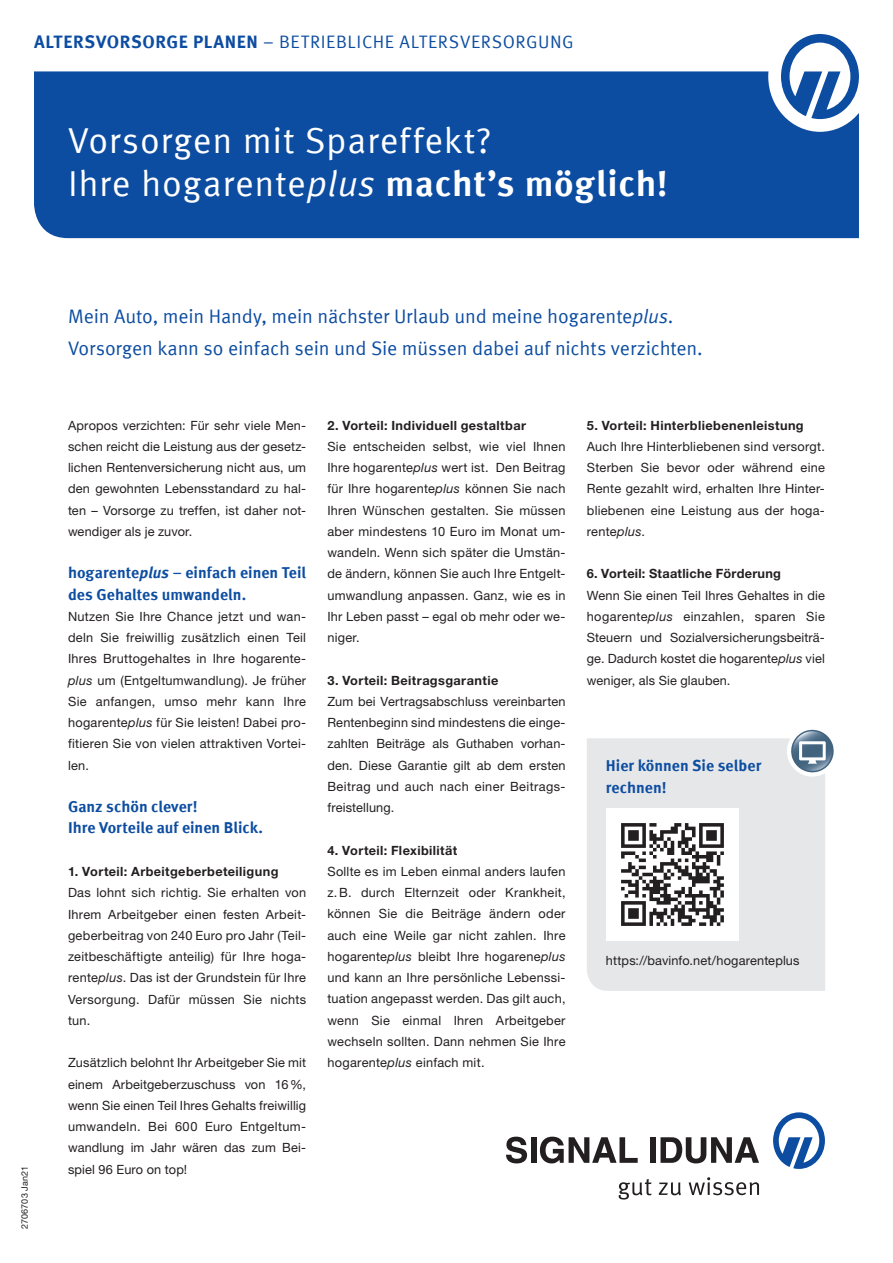
<style>
.page{position:relative;width:893px;height:1263px;background:#fff}
.page>*{position:absolute;margin:0;border:0;box-sizing:border-box;transform-origin:0 0}
.t1{font:700 36px "Meta Offc Pro";letter-spacing:.02em;color:#fff}
.t2{font:36px "Meta Offc Pro Norm";letter-spacing:.02em;color:#fff}
.t3{font:19.5px/32px "Meta Offc Pro Norm";letter-spacing:-.01em;color:#0d4da1}
.t4{font:18px "Meta Offc Pro Norm";letter-spacing:.03em;color:#0d4da1}
.t5{font:700 15.75px/21.3px "Meta Offc Pro";color:#0d4da1}
.t6{font:12.75px/21.3px "Helvetica Neue LTW1 G";letter-spacing:.02em;color:#231f20;text-align:justify}
.t7{font:700 12.75px "Helvetica Neue LTW1 G";letter-spacing:.03em;color:#231f20}
.t8{font:9px "Helvetica Neue LTW1 G";letter-spacing:.01em;color:#231f20}
.s1{font-family:"Meta Offc Pro";font-weight:700}
.s2{font-family:"Meta Offc Pro Norm";font-weight:400}
.s3{font-family:"Meta Offc Pro Norm Ita";font-weight:400}
.s4{font-family:"Meta Offc Pro Norm Ita"}
.s5{font-style:italic}
</style>
<div class="page">
<div style="left:34px;top:71px;width:825px;height:167px;background:#0d4da1"></div>
<svg style="left:506px;top:1137px;width:21px;height:26px"></svg>
<div style="left:531px;top:1137px;width:5px;height:26px;background:#231f20"></div>
<svg style="left:540px;top:1137px;width:98px;height:26px"></svg>
<div style="left:650px;top:1137px;width:5px;height:26px;background:#231f20"></div>
<svg style="left:660px;top:1137px;width:99px;height:26px"></svg>
<svg style="left:619px;top:1179px;width:33px;height:20px"></svg>
<svg style="left:659px;top:1182px;width:22px;height:13px"></svg>
<svg style="left:689px;top:1177px;width:70px;height:18px"></svg>
<svg style="left:773px;top:1112px;width:52px;height:57px"></svg>
<div style="left:768px;top:21px;width:104px;height:111px;background:#fff;border-radius:50%"></div>
<svg style="left:781px;top:34px;width:78px;height:85px"></svg>
<div style="left:850px;top:0;width:43px;height:43px;background:#fff"></div>
<div style="left:587px;top:738px;width:238px;height:253px;background:#e6e7e9"></div>
<div style="left:787px;top:725px;width:51px;height:52px;background:#fff;border-radius:50%"></div>
<svg style="left:788px;top:730px;width:46px;height:42px"></svg>
<img style="left:606px;top:808px;width:132px;height:133px">
<h3 class="t4" style="left:34px;top:28px;width:541px"><span class="s1">ALTERSVORSORGE PLANEN</span> – BETRIEBLICHE ALTERSVERSORGUNG</h3>
<h1 class="t2" style="left:68px;top:113px;width:425px">Vorsorgen mit Spareffekt?</h1>
<h1 class="t1" style="left:68px;top:155px;width:601px"><span class="s2">Ihre hogarente</span><span class="s3">plus</span> macht’s möglich!</h1>
<p class="t8" style="left:19px;top:1229px;width:65px;rotate:-90deg">2706703 Jan21</p>
<h2 class="t3" style="left:68px;top:299px;width:636px">Mein Auto, mein Handy, mein nächster Urlaub und meine hogarente<span class="s4">plus</span>.<br>Vorsorgen kann so einfach sein und Sie müssen dabei auf nichts verzichten.</h2>
<p class="t6" style="left:68px;top:414px;width:240px">Apropos verzichten: Für sehr viele Men&shy;schen reicht die Leistung aus der gesetz&shy;lichen Rentenversicherung nicht aus, um den gewohnten Lebensstandard zu hal&shy;ten – Vorsorge zu treffen, ist daher not&shy;wendiger als je zuvor.</p>
<p class="t5" style="left:68px;top:561px;width:240px">hogarente<span class="s5">plus</span> – einfach einen Teil des Gehaltes umwandeln.</p>
<p class="t6" style="left:68px;top:606px;width:240px">Nutzen Sie Ihre Chance jetzt und wan&shy;deln Sie freiwillig zusätzlich einen Teil Ihres Bruttogehaltes in Ihre hogarente&shy;<span class="s5">plus</span> um (Entgeltumwandlung). Je früher Sie anfangen, umso mehr kann Ihre hogarente<span class="s5">plus</span> für Sie leisten! Dabei pro&shy;fitieren Sie von vielen attraktiven Vortei&shy;len.</p>
<p class="t5" style="left:68px;top:795px;width:196px">Ganz schön clever!<br>Ihre Vorteile auf einen Blick.</p>
<p class="t7" style="left:68px;top:864px;width:212px">1. Vorteil: Arbeitgeberbeteiligung</p>
<p class="t6" style="left:68px;top:882px;width:240px">Das lohnt sich richtig. Sie erhalten von Ihrem Arbeitgeber einen festen Arbeit&shy;geberbeitrag von 240 Euro pro Jahr (Teil&shy;zeitbeschäftigte anteilig) für Ihre hoga&shy;rente<span class="s5">plus</span>. Das ist der Grundstein für Ihre Versorgung. Dafür müssen Sie nichts tun.</p>
<p class="t6" style="left:68px;top:1052px;width:240px">Zusätzlich belohnt Ihr Arbeitgeber Sie mit einem Arbeitgeberzuschuss von 16%, wenn Sie einen Teil Ihres Gehalts freiwillig umwandeln. Bei 600 Euro Entgeltum&shy;wandlung im Jahr wären das zum Bei&shy;spiel 96 Euro on top!</p>
<p class="t7" style="left:327px;top:417px;width:200px">2. Vorteil: Individuell gestaltbar</p>
<p class="t6" style="left:327px;top:435px;width:240px">Sie entscheiden selbst, wie viel Ihnen Ihre hogarente<span class="s5">plus</span> wert ist. Den Beitrag für Ihre hogarente<span class="s5">plus</span> können Sie nach Ihren Wünschen gestalten. Sie müssen aber mindestens 10 Euro im Monat um&shy;wandeln. Wenn sich später die Umstän&shy;de ändern, können Sie auch Ihre Entgelt&shy;umwandlung anpassen. Ganz, wie es in Ihr Leben passt – egal ob mehr oder we&shy;niger.</p>
<p class="t7" style="left:327px;top:672px;width:172px">3. Vorteil: Beitragsgarantie</p>
<p class="t6" style="left:327px;top:690px;width:240px">Zum bei Vertragsabschluss vereinbarten Rentenbeginn sind mindestens die einge&shy;zahlten Beiträge als Guthaben vorhan&shy;den. Diese Garantie gilt ab dem ersten Beitrag und auch nach einer Beitrags&shy;freistellung.</p>
<p class="t7" style="left:327px;top:842px;width:131px">4. Vorteil: Flexibilität</p>
<p class="t6" style="left:327px;top:861px;width:240px">Sollte es im Leben einmal anders laufen z.B. durch Elternzeit oder Krankheit, können Sie die Beiträge ändern oder auch eine Weile gar nicht zahlen. Ihre hogarente<span class="s5">plus</span> bleibt Ihre hogarene<span class="s5">plus </span>und kann an Ihre persönliche Lebenssi&shy;tuation angepasst werden. Das gilt auch, wenn Sie einmal Ihren Arbeitgeber wechseln sollten. Dann nehmen Sie Ihre hogarente<span class="s5">plus</span> einfach mit.</p>
<p class="t7" style="left:587px;top:417px;width:218px">5. Vorteil: Hinterbliebenenleistung</p>
<p class="t6" style="left:587px;top:435px;width:240px">Auch Ihre Hinterbliebenen sind versorgt.<br>Sterben Sie bevor oder während eine Rente gezahlt wird, erhalten Ihre Hinter&shy;bliebenen eine Leistung aus der hoga&shy;rente<span class="s5">plus</span>.</p>
<p class="t7" style="left:587px;top:566px;width:196px">6. Vorteil: Staatliche Förderung</p>
<p class="t6" style="left:587px;top:584px;width:240px">Wenn Sie einen Teil Ihres Gehaltes in die hogarente<span class="s5">plus</span> einzahlen, sparen Sie Steuern und Sozialversicherungsbeiträ&shy;ge. Dadurch kostet die hogarente<span class="s5">plus</span> viel weniger, als Sie glauben.</p>
<p class="t5" style="left:606px;top:754px;width:157px">Hier können Sie selber rechnen!</p>
<p class="t6" style="left:606px;top:949px;width:195px">https://bavinfo.net/hogarenteplus</p>
</div>
